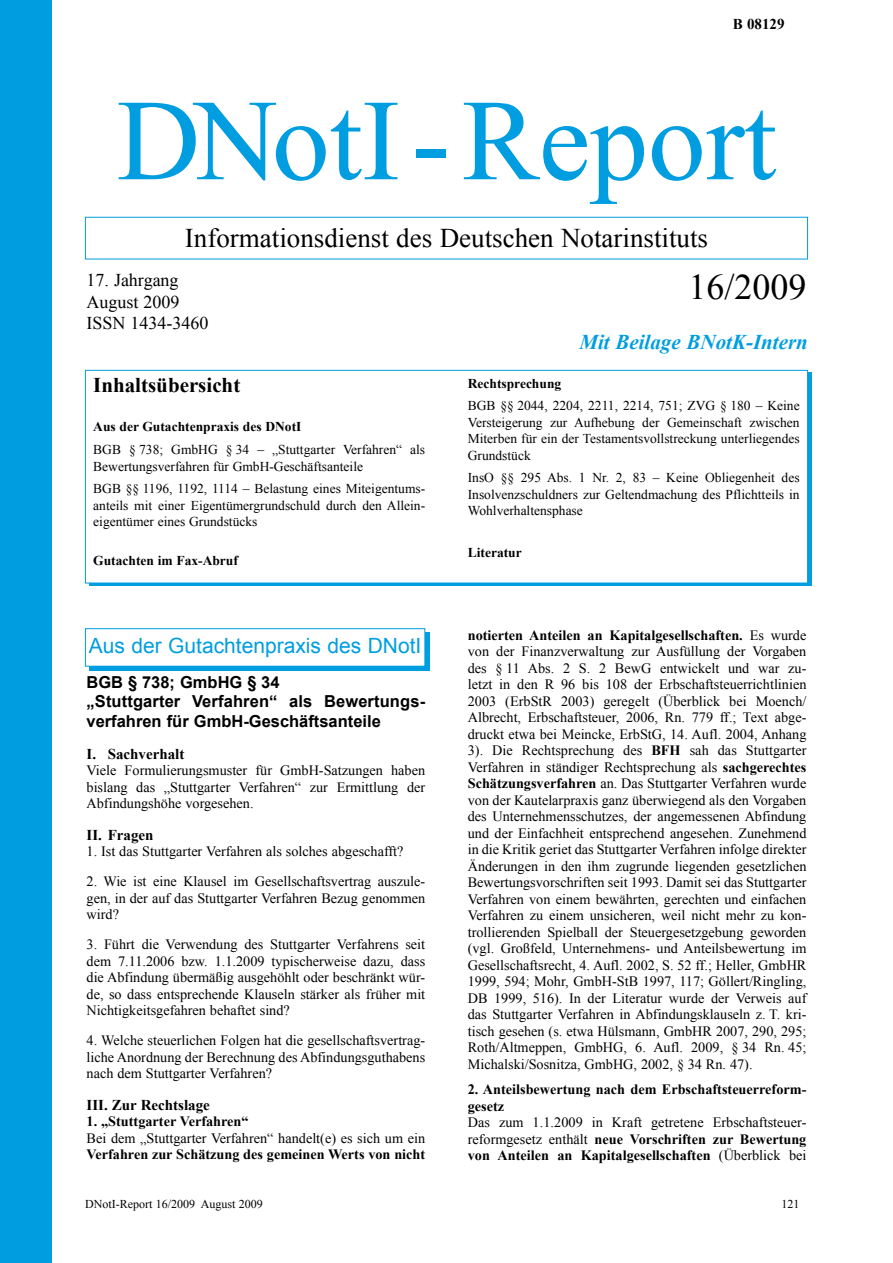
<style>
.page{position:relative;width:893px;height:1263px;background:#fff}
.page>*{position:absolute;margin:0;border:0;box-sizing:border-box;transform-origin:0 0}
.t1{font:115.5px "Times New Roman";color:#009ee0}
.t2{font:36px "Times New Roman";color:#000}
.t3{font:27px "Times New Roman";color:#000}
.t4{font:21px "Arial";color:#009ee0}
.t5{font:italic 700 21px "Times New Roman";color:#009ee0}
.t6{font:700 21px "Times New Roman";color:#000}
.t7{font:18px/21.6px "Times New Roman";color:#000}
.t8{font:700 16.5px/19.8px "Arial";color:#000}
.t9{font:700 15px "Times New Roman";color:#000}
.t10{font:14.25px/16.5px "Times New Roman";color:#000;text-align:justify}
.t11{font:700 14.25px/16.5px "Times New Roman";color:#000}
.t12{font:13.5px/16.5px "Times New Roman";color:#000}
.t13{font:700 13.5px "Times New Roman";color:#000}
.t14{font:12px "Times New Roman";color:#000}
.s1{font-weight:400}
.s2{font-weight:700}
</style>
<div class="page">
<div style="left:0;top:0;width:51px;height:1263px;background:#009ee0"></div>
<div style="left:85px;top:370px;width:723px;height:213px;border:1px solid #009ee0"></div>
<div style="left:89px;top:632px;width:340px;height:39px;background:#009ee0"></div>
<div style="left:85px;top:629px;width:340px;height:37px;background:#fff"></div>
<div style="left:85px;top:628px;width:340px;height:38px;border:1px solid #009ee0"></div>
<p class="t9" style="left:733px;top:13px;width:53px">B 08129</p>
<h1 class="t1" style="left:117px;top:63px;width:661px">DNo-tI-Re-port</h1>
<h3 class="t3" style="left:185px;top:220px;width:525px">In-for-ma-ti-ons-dienst des Deut-schen No-tar-in-sti-tuts</h3>
<p class="t7" style="left:87px;top:269px;width:123px">17. Jahr-gang<br>August 2009<br>ISSN 1434-3460</p>
<h2 class="t2" style="left:688px;top:262px;width:120px">16/2009</h2>
<h3 class="t6" style="left:93px;top:371px;width:149px">In-halts-über-sicht</h3>
<p class="t13" style="left:93px;top:418px;width:210px">Aus der Gut-ach-ten-pra-xis des DNo-tI</p>
<p class="t12" style="left:93px;top:441px;width:333px">BGB § 738; GmbHG § 34 – „Stuttgarter Verfahren“ als<br>Bewertungsverfahren für GmbH-Geschäftsanteile</p>
<p class="t12" style="left:93px;top:480px;width:333px;text-align:justify">BGB §§ 1196, 1192, 1114 – Belastung eines Miteigentums&shy;anteils mit einer Eigentümergrundschuld durch den Allein&shy;eigentümer eines Grundstücks</p>
<p class="t13" style="left:93px;top:551px;width:146px">Gut-ach-ten im Fax-Ab- ruf</p>
<h3 class="t4" style="left:89px;top:632px;width:334px">Aus der Gut-ach-ten-pra-xis des DNo-tI</h3>
<p class="t8" style="left:87px;top:672px;width:340px">BGB § 738; GmbHG § 34<br>„Stuttgarter Verfahren“ als Bewertungs&shy;verfahren für GmbH-Geschäftsanteile</p>
<p class="t9" style="left:87px;top:743px;width:99px">I. Sachverhalt</p>
<p class="t10" style="left:87px;top:762px;width:340px">Viele Formulierungsmuster für GmbH-Satzungen haben bislang das „Stuttgarter Verfahren“ zur Ermittlung der Abfindungshöhe vorgesehen.</p>
<p class="t9" style="left:87px;top:824px;width:69px">II. Fragen</p>
<p class="t10" style="left:87px;top:843px;width:318px">1. Ist das Stuttgarter Verfahren als solches abgeschafft?</p>
<p class="t10" style="left:87px;top:873px;width:340px">2. Wie ist eine Klausel im Gesellschaftsvertrag auszule&shy;gen, in der auf das Stuttgarter Verfahren Bezug genommen wird?</p>
<p class="t10" style="left:87px;top:936px;width:340px">3. Führt die Verwendung des Stuttgarter Verfahrens seit dem 7.11.2006 bzw. 1.1.2009 typischerweise dazu, dass die Abfindung übermäßig ausgehöhlt oder beschränkt wür&shy;de, so dass entsprechende Klauseln stärker als früher mit Nichtigkeitsgefahren behaftet sind?</p>
<p class="t10" style="left:87px;top:1032px;width:340px">4. Welche steuerlichen Folgen hat die gesellschaftsvertrag&shy;liche Anordnung der Berechnung des Abfindungsguthabens nach dem Stuttgarter Verfahren?</p>
<p class="t9" style="left:87px;top:1094px;width:125px">III. Zur Rechtslage</p>
<p class="t11" style="left:87px;top:1113px;width:164px">1. „Stuttgarter Verfahren“</p>
<p class="t10" style="left:87px;top:1129px;width:334px">Bei dem „Stuttgarter Verfahren“ handelt(e) es sich um ein</p>
<p class="t11" style="left:87px;top:1146px;width:340px">Verfahren zur Schätzung des gemeinen Werts von nicht</p>
<h3 class="t5" style="left:579px;top:327px;width:229px">Mit Bei-la-ge BNotK-In-tern</h3>
<p class="t13" style="left:468px;top:374px;width:95px">Rechts-pre-chung</p>
<p class="t12" style="left:468px;top:397px;width:333px;text-align:justify">BGB §§ 2044, 2204, 2211, 2214, 751; ZVG § 180 – Keine Versteigerung zur Aufhebung der Gemeinschaft zwischen Miterben für ein der Testamentsvollstreckung unterliegendes Grundstück</p>
<p class="t12" style="left:468px;top:469px;width:333px">InsO §§ 295 Abs. 1 Nr. 2, 83 – Keine Obliegenheit des<br>Insolvenzschuldners zur Geltendmachung des Pflichtteils in<br>Wohlverhaltensphase</p>
<p class="t13" style="left:468px;top:543px;width:55px">Li-te-ra-tur</p>
<p class="t11" style="left:468px;top:626px;width:340px">notierten Anteilen an Kapitalgesellschaften. <span class="s1">Es wurde von der Finan</span></p>
<p class="t10" style="left:468px;top:643px;width:340px;text-indent:86px">zverwaltung zur Ausfüllung der Vorgaben des § 11 Abs. 2 S. 2 BewG entwickelt und war zu&shy;letzt in den R 96 bis 108 der Erbschaftsteuerrichtlinien 2003 (ErbStR 2003) geregelt (Überblick bei Moench/ Albrecht, Erbschaftsteuer, 2006, Rn. 779 ff.; Text abge&shy;druckt etwa bei Meincke, ErbStG, 14. Aufl. 2004, Anhang 3). Die Rechtsprechung des <span class="s2">BFH</span> sah das Stuttgarter Verfahren in ständiger Rechtsprechung als <span class="s2">sachgerechtes Schätzungsverfahren</span> an . Das Stuttgarter Verfahren wurde von der Kautelarpraxis ganz überwiegend als den Vorgaben des Unternehmensschutzes, der angemessenen Abfindung und der Einfachheit entsprechend angesehen. Zunehmend in die Kritik geriet das Stuttgarter Verfahren infolge direkter Änderungen in den ihm zugrunde liegenden gesetzlichen Bewertungsvorschriften seit 1993. Damit sei das Stuttgarter Verfahren von einem bewährten, gerechten und einfachen Verfahren zu einem unsicheren, weil nicht mehr zu kon&shy;trollierenden Spielball der Steuergesetzgebung geworden (vgl. Großfeld, Unternehmens- und Anteilsbewertung im Gesellschaftsrecht, 4. Aufl. 2002, S. 52 ff.; Heller, GmbHR 1999, 594; Mohr, GmbH-StB 1997, 117; Göllert/Ringling, DB 1999, 516). In der Literatur wurde der Verweis auf das Stuttgarter Verfahren in Abfindungsklauseln z. T. kri&shy;tisch gesehen (s. etwa Hülsmann, GmbHR 2007, 290, 295; Roth/Altmeppen, GmbHG, 6. Aufl. 2009, § 34 Rn. 45; Michalski/Sosnitza, GmbHG, 2002, § 34 Rn. 47).</p>
<p class="t11" style="left:468px;top:1081px;width:340px">2. Anteilsbewertung nach dem Erbschaftsteuerreform&shy;gesetz</p>
<p class="t10" style="left:468px;top:1114px;width:340px">Das zum 1.1.2009 in Kraft getretene Erbschaftsteuer&shy;reformgesetz enthält <span class="s2">neue Vorschriften zur Bewertung von Anteilen an Kapitalgesellschaften</span> (Überblick bei</p>
<p class="t14" style="left:85px;top:1195px;width:179px">DNotI-Report 16/2009 August 2009</p>
<p class="t14" style="left:781px;top:1195px;width:19px">121</p>
</div>
